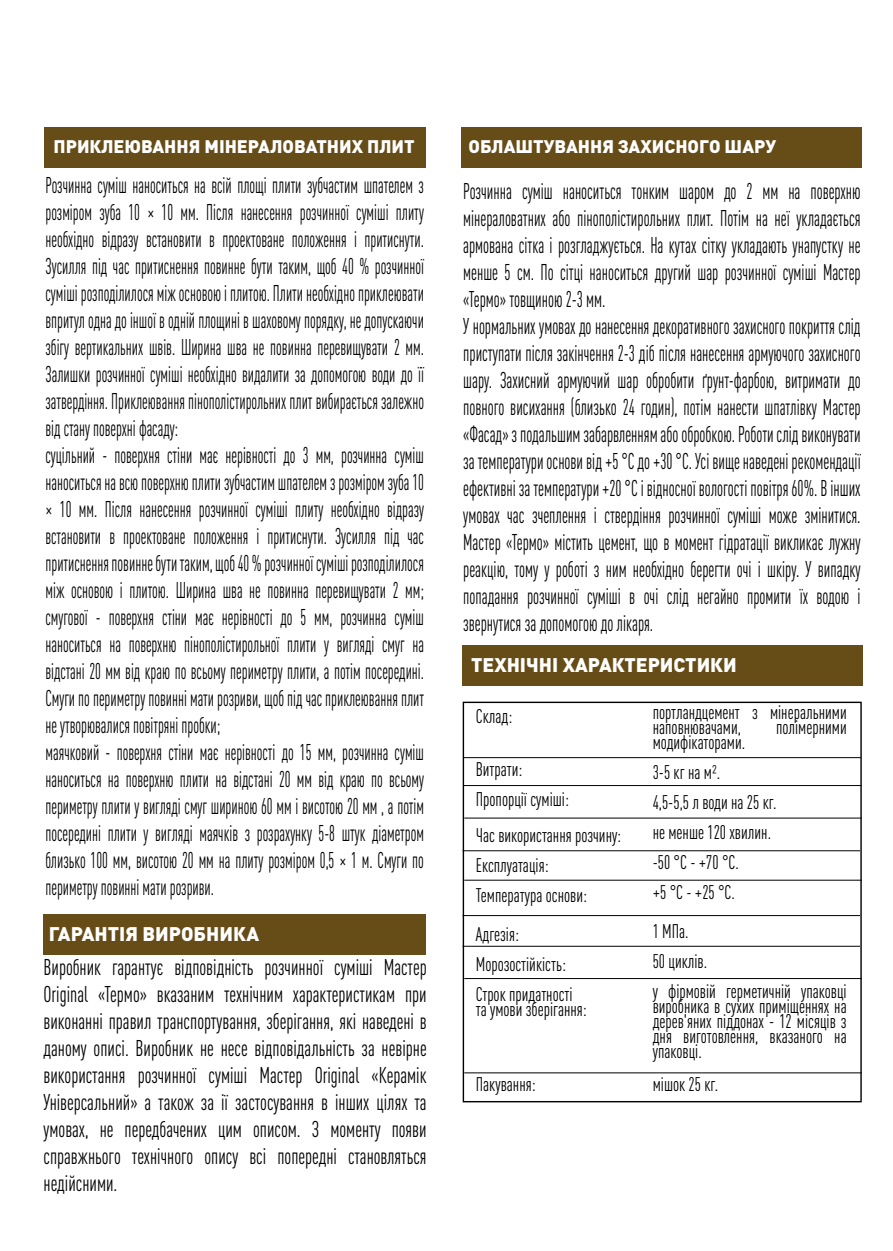
<style>
.page{position:relative;width:893px;height:1251px;background:#fff}
.page>*{position:absolute;margin:0;border:0;box-sizing:border-box;transform-origin:0 0}
.t1{font:condensed 22.5px/27px "DIN Pro";color:#000001;scale:.71 1}
.t2{font:condensed 22.5px/27px "DIN Pro";color:#000001;scale:.75 1}
.t3{font:condensed 22.5px/27px "DIN Pro";color:#000001;text-align:justify;scale:.85 1}
.t4{font:condensed 19.5px/30px "DIN Pro";color:#000001;scale:.88 1}
.t5{font:900 19.5px "DIN Pro";color:#fff}
.t6{font:900 18px "DIN Pro";color:#fff}
</style>
<div class="page">
<div style="left:462px;top:644px;width:401px;height:41px;background:#664c16"></div>
<div style="left:44px;top:913px;width:382px;height:41px;background:#664c16"></div>
<div style="left:462px;top:127px;width:400px;height:41px;background:#664c16"></div>
<hr style="left:464px;top:757px;width:397px;height:1px;background:#000001">
<hr style="left:464px;top:785px;width:397px;height:1px;background:#000001">
<hr style="left:464px;top:817px;width:398px;height:1px;background:#000001">
<hr style="left:464px;top:879px;width:398px;height:1px;background:#000001">
<hr style="left:462px;top:850px;width:398px;height:1px;background:#000001">
<hr style="left:462px;top:915px;width:398px;height:1px;background:#000001">
<hr style="left:462px;top:945px;width:398px;height:1px;background:#000001">
<hr style="left:464px;top:977px;width:398px;height:1px;background:#000001">
<hr style="left:464px;top:1072px;width:398px;height:1px;background:#000001">
<div style="left:44px;top:127px;width:382px;height:41px;background:#664c16"></div>
<p class="t6" style="left:54px;top:131px;width:363px">ПРИКЛЕЮВАННЯ МІНЕРАЛОВАТНИХ ПЛИТ</p>
<p class="t1" style="left:45px;top:170px;width:535px">Розчинна суміш наноситься на всій площі плити зубчастим шпателем з розміром зуба 10 × 10 мм. Після нанесення розчинної суміші плиту необхідно відразу встановити в проектоване положення і притиснути.<br>Зусилля під час притиснення повинне бути таким, щоб 40 % розчинної суміші розподілилося між основою і плитою. Плити необхідно приклеювати впритул одна до іншої в одній площині в шаховому порядку, не допускаючи збігу вертикальних швів. Ширина шва не повинна перевищувати 2 мм.<br>Залишки розчинної суміші необхідно видалити за допомогою води до її затвердіння. Приклеювання пінополістирольних плит вибирається залежно від стану поверхні фасаду:<br>суцільний - поверхня стіни має нерівності до 3 мм, розчинна суміш наноситься на всю поверхню плити зубчастим шпателем з розміром зуба 10 × 10 мм. Після нанесення розчинної суміші плиту необхідно відразу встановити в проектоване положення і притиснути. Зусилля під час притиснення повинне бути таким, щоб 40 % розчинної суміші розподілилося між основою і плитою. Ширина шва не повинна перевищувати 2 мм; смугової - поверхня стіни має нерівності до 5 мм, розчинна суміш наноситься на поверхню пінополістирольної плити у вигляді смуг на відстані 20 мм від краю по всьому периметру плити, а потім посередині.<br>Смуги по периметру повинні мати розриви, щоб під час приклеювання плит не утворювалися повітряні пробки;<br>маячковий - поверхня стіни має нерівності до 15 мм, розчинна суміш наноситься на поверхню плити на відстані 20 мм від краю по всьому периметру плити у вигляді смуг шириною 60 мм і висотою 20 мм , а потім посередині плити у вигляді маячків з розрахунку 5-8 штук діаметром близько 100 мм, висотою 20 мм на плиту розміром 0,5 × 1 м. Смуги по периметру повинні мати розриви.</p>
<p class="t5" style="left:49px;top:916px;width:212px">ГАРАНТІЯ ВИРОБНИКА</p>
<p class="t3" style="left:44px;top:951px;width:452px">Виробник гарантує відповідність розчинної суміші Мастер Original «Термо» вказаним технічним характеристикам при виконанні правил транспортування, зберігання, які наведені в даному описі. Виробник не несе відповідальність за невірне використання розчинної суміші Мастер Original «Керамік Універсальний» а також за ії застосування в інших цілях та умовах, не передбачених цим описом. З моменту появи справжнього технічного опису всі попередні становляться недійсними.</p>
<p class="t6" style="left:469px;top:131px;width:309px">ОБЛАШТУВАННЯ ЗАХИСНОГО ШАРУ</p>
<p class="t2" style="left:463px;top:176px;width:531px">Розчинна суміш наноситься тонким шаром до 2 мм на поверхню мінераловатних або пінополістирольних плит. Потім на неї укладається армована сітка і розгладжується. На кутах сітку укладають унапустку не менше 5 см. По сітці наноситься другий шар розчинної суміші Мастер «Термо» товщиною 2-3 мм.<br>У нормальних умовах до нанесення декоративного захисного покриття слід приступати після закінчення 2-3 діб після нанесення армуючого захисного шару. Захисний армуючий шар обробити ґрунт-фарбою, витримати до повного висихання (близько 24 годин), потім нанести шпатлівку Мастер «Фасад» з подальшим забарвленням або обробкою. Роботи слід виконувати за температури основи від +5 °С до +30 °С. Усі вище наведені рекомендації ефективні за температури +20 °С і відносної вологості повітря 60%. В інших умовах час зчеплення і ствердіння розчинної суміші може змінитися.<br>Мастер «Термо» містить цемент, що в момент гідратації викликає лужну реакцію, тому у роботі з ним необхідно берегти очі і шкіру. У випадку попадання розчинної суміші в очі слід негайно промити їх водою і звернутися за допомогою до лікаря.</p>
<p class="t5" style="left:471px;top:647px;width:267px">ТЕХНІЧНІ ХАРАКТЕРИСТИКИ</p>
<p class="t4" style="left:476px;top:699px;width:43px">Склад:</p>
<p class="t4" style="left:476px;top:752px;width:107px">Витрати:<br>Пропорції суміші:</p>
<p class="t4" style="left:476px;top:818px;width:167px">Час використання розчину:<br>Експлуатація:<br>Температура основи:</p>
<p class="t4" style="left:476px;top:917px;width:111px">Адгезія:<br>Морозостійкість:<br>Строк придатності</p>
<p class="t4" style="left:476px;top:992px;width:128px">та умови зберігання:</p>
<p class="t4" style="left:476px;top:1067px;width:70px">Пакування:</p>
<p class="t4" style="left:653px;top:703px;width:222px;line-height:15px">портландцемент з мінеральними наповнювачами,</p>
<p class="t4" style="left:776px;top:710px;width:82px">полімерними</p>
<p class="t4" style="left:653px;top:725px;width:142px">модифікаторами.<br>3-5 кг на м².<br>4,5-5,5 л води на 25 кг. не менше 120 хвилин. -50 °С - +70 °С.<br>+5 °С - +25 °С.</p>
<p class="t4" style="left:653px;top:914px;width:222px">1 МПа.<br>50 циклів.<br>у фірмовій герметичній упаковці</p>
<p class="t4" style="left:653px;top:996px;width:222px;line-height:15px;text-align:justify">виробника в сухих приміщеннях на дерев'яних піддонах - 12 місяців з дня виготовлення, вказаного на упаковці.</p>
<p class="t4" style="left:653px;top:1067px;width:76px">мішок 25 кг.</p>
</div>
